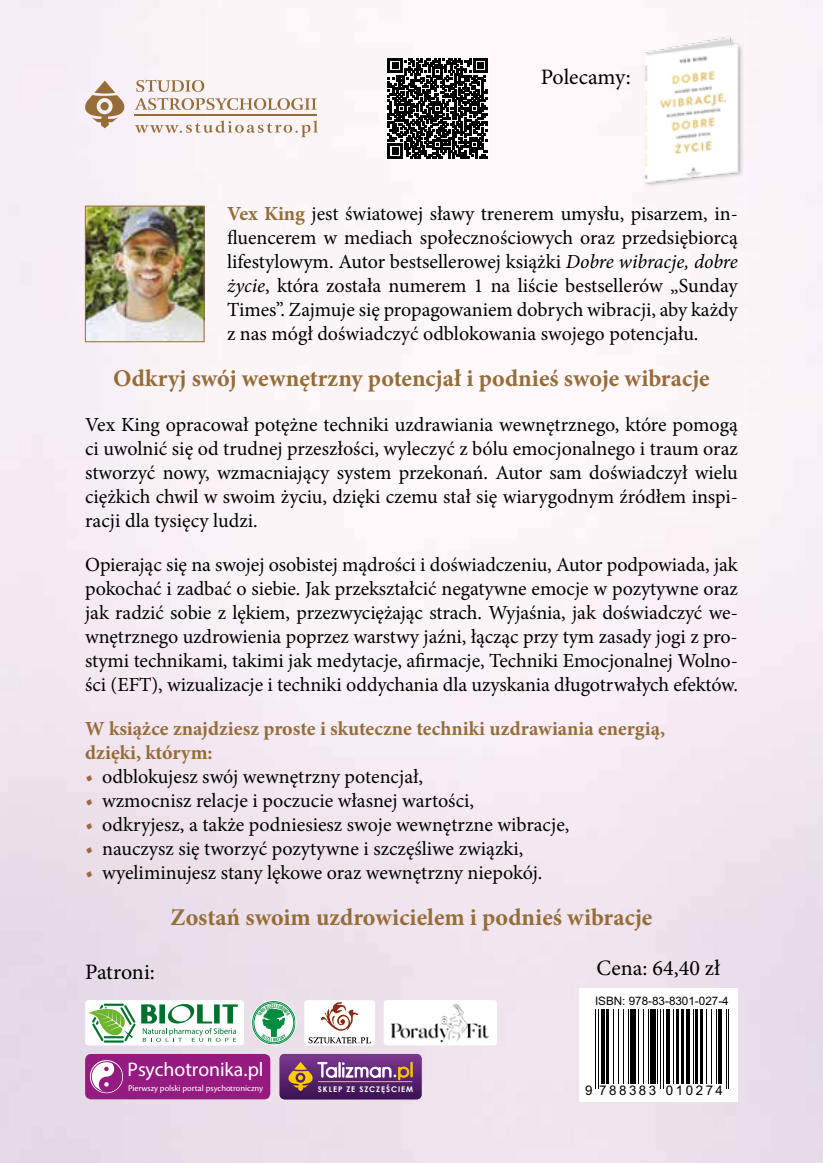
<style>
.page{position:relative;width:823px;height:1163px;background:#fff}
.page>*{position:absolute;margin:0;border:0;box-sizing:border-box;transform-origin:0 0}
.t1{font:700 24px "Minion Pro";color:#966c38}
.t2{font:22px "Minion Pro";color:#000}
.t3{font:20px/24px "Minion Pro";color:#000;text-align:justify}
.t4{font:700 20px/24px "Minion Pro";color:#966c38}
.t5{font:19.8px "Myriad Pro";color:#fff}
.t6{font:13.4px "Arial";letter-spacing:.19em;color:#000}
.t7{font:11.6px "Arial";color:#000}
.t8{font:9.2px "Cronos Pro";color:#fff}
.t9{font:700 7.8px "Century Gothic";letter-spacing:.12em;color:#fff}
.s1{font-weight:700;color:#966c38}
.s2{font-style:italic}
.s3{font-family:"Brioso Pro";font-size:24px;color:#966c38}
</style>
<div class="page">
<img style="left:0;top:0;width:822px;height:1162px">
<svg style="left:386px;top:57px;width:102px;height:102px"></svg>
<svg style="left:387px;top:59px;width:100px;height:99px"></svg>
<hr style="left:134px;top:114px;width:183px;height:1px;background:#966c38">
<svg style="left:136px;top:80px;width:68px;height:12px"></svg>
<svg style="left:134px;top:98px;width:182px;height:12px"></svg>
<svg style="left:135px;top:120px;width:182px;height:17px"></svg>
<svg style="left:85px;top:81px;width:39px;height:47px"></svg>
<div style="left:578px;top:988px;width:159px;height:113px;background:#fff"></div>
<hr style="left:594px;top:1008px;width:1px;height:80px;background:#000">
<hr style="left:597px;top:1008px;width:1px;height:80px;background:#000">
<svg style="left:601px;top:1009px;width:3px;height:74px"></svg>
<hr style="left:606px;top:1008px;width:2px;height:75px;background:#000">
<hr style="left:613px;top:1008px;width:1px;height:75px;background:#000">
<hr style="left:617px;top:1008px;width:1px;height:75px;background:#000">
<hr style="left:623px;top:1008px;width:1px;height:75px;background:#000">
<hr style="left:627px;top:1008px;width:1px;height:75px;background:#000">
<div style="left:630px;top:1008px;width:5px;height:75px;background:#000"></div>
<hr style="left:637px;top:1008px;width:1px;height:75px;background:#000">
<hr style="left:643px;top:1008px;width:1px;height:75px;background:#000">
<hr style="left:647px;top:1008px;width:1px;height:75px;background:#000">
<div style="left:650px;top:1008px;width:5px;height:75px;background:#000"></div>
<hr style="left:657px;top:1008px;width:1px;height:75px;background:#000">
<hr style="left:660px;top:1008px;width:1px;height:80px;background:#000">
<hr style="left:662px;top:1008px;width:1px;height:80px;background:#000">
<svg style="left:666px;top:1009px;width:3px;height:74px"></svg>
<hr style="left:672px;top:1008px;width:1px;height:75px;background:#000">
<hr style="left:675px;top:1008px;width:3px;height:75px;background:#000">
<hr style="left:681px;top:1008px;width:2px;height:75px;background:#000">
<svg style="left:686px;top:1009px;width:3px;height:74px"></svg>
<hr style="left:692px;top:1008px;width:1px;height:75px;background:#000">
<hr style="left:695px;top:1008px;width:2px;height:75px;background:#000">
<hr style="left:699px;top:1008px;width:3px;height:75px;background:#000">
<hr style="left:705px;top:1008px;width:1px;height:75px;background:#000">
<hr style="left:711px;top:1008px;width:1px;height:75px;background:#000">
<hr style="left:715px;top:1008px;width:1px;height:75px;background:#000">
<hr style="left:718px;top:1008px;width:3px;height:75px;background:#000">
<hr style="left:725px;top:1008px;width:1px;height:80px;background:#000">
<hr style="left:728px;top:1008px;width:1px;height:80px;background:#000">
<svg style="left:279px;top:1053px;width:142px;height:46px;background:#764575"></svg>
<div style="left:85px;top:1053px;width:185px;height:46px;background:#951b81;border-radius:6px"></div>
<svg style="left:90px;top:1060px;width:33px;height:32px"></svg>
<img style="left:87px;top:208px;width:115px;height:132px">
<div style="left:85px;top:206px;width:119px;height:136px;border:1px solid #966c38"></div>
<div style="left:85px;top:999px;width:159px;height:46px;background:#fff;border-radius:3px"></div>
<svg style="left:141px;top:1004px;width:97px;height:37px"></svg>
<svg style="left:88px;top:1003px;width:47px;height:39px"></svg>
<div style="left:304px;top:999px;width:71px;height:46px;background:#fff;border-radius:3px"></div>
<svg style="left:321px;top:1002px;width:37px;height:28px"></svg>
<svg style="left:308px;top:1037px;width:63px;height:6px"></svg>
<div style="left:383px;top:999px;width:114px;height:46px;background:#fff;border-radius:3px"></div>
<img style="left:391px;top:1004px;width:98px;height:39px">
<img style="left:617px;top:12px;width:144px;height:192px">
<svg style="left:252px;top:1000px;width:43px;height:44px"></svg>
<p class="t2" style="left:540px;top:62px;width:91px">Polecamy:</p>
<p class="t3" style="left:227px;top:202px;width:512px"><span class="s1">Vex King</span> jest światowej sławy trenerem umysłu, pisarzem, in&shy;fluencerem w mediach społecznościowych oraz przedsiębiorcą lifestylowym. Autor bestsellerowej książki <span class="s2">Dobre wibracje, dobre życie</span>, która została numerem 1 na liście bestsellerów „Sunday Times”. Zajmuje się propagowaniem dobrych wibracji, aby każdy z nas mógł doświadczyć odblokowania swojego potencjału.</p>
<p class="t1" style="left:113px;top:362px;width:597px">Odkryj swój wewnętrzny potencjał i podnieś swoje wibracje</p>
<p class="t3" style="left:85px;top:412px;width:654px">Vex King opracował potężne techniki uzdrawiania wewnętrznego, które pomogą ci uwolnić się od trudnej przeszłości, wyleczyć z bólu emocjonalnego i traum oraz stworzyć nowy, wzmacniający system przekonań. Autor sam doświadczył wielu ciężkich chwil w swoim życiu, dzięki czemu stał się wiarygodnym źródłem inspi&shy;racji dla tysięcy ludzi.</p>
<p class="t3" style="left:85px;top:552px;width:654px">Opierając się na swojej osobistej mądrości i doświadczeniu, Autor podpowiada, jak pokochać i zadbać o siebie. Jak przekształcić negatywne emocje w pozytywne oraz jak radzić sobie z lękiem, przezwyciężając strach. Wyjaśnia, jak doświadczyć we&shy;wnętrznego uzdrowienia poprzez warstwy jaźni, łącząc przy tym zasady jogi z pro&shy;stymi technikami, takimi jak medytacje, afirmacje, Techniki Emocjonalnej Wolno&shy;ści (EFT), wizualizacje i techniki oddychania dla uzyskania długotrwałych efektów.</p>
<p class="t4" style="left:85px;top:716px;width:581px">W książce znajdziesz proste i skuteczne techniki uzdrawiania energią, dzięki, którym:</p>
<p class="t3" style="left:85px;top:764px;width:339px"><span class="s3">•</span> odblokujesz swój wewnętrzny potencjał,</p>
<p class="t3" style="left:85px;top:788px;width:390px"><span class="s3">•</span> wzmocnisz relacje i poczucie własnej wartości,</p>
<p class="t3" style="left:85px;top:812px;width:485px"><span class="s3">•</span> odkryjesz, a także podniesiesz swoje wewnętrzne wibracje,</p>
<p class="t3" style="left:85px;top:836px;width:439px"><span class="s3">•</span> nauczysz się tworzyć pozytywne i szczęśliwe związki,</p>
<p class="t3" style="left:85px;top:860px;width:458px"><span class="s3">•</span> wyeliminujesz stany lękowe oraz wewnętrzny niepokój.</p>
<p class="t1" style="left:170px;top:900px;width:483px">Zostań swoim uzdrowicielem i podnieś wibracje</p>
<p class="t2" style="left:85px;top:957px;width:71px">Patroni:</p>
<p class="t5" style="left:127px;top:1056px;width:137px">Psychotronika.pl</p>
<p class="t8" style="left:128px;top:1082px;width:136px">Pierwszy polski portal psychotroniczny</p>
<p class="t9" style="left:318px;top:1082px;width:97px">SKLEP ZE SZCZĘŚCIEM</p>
<p class="t2" style="left:596px;top:952px;width:125px">Cena: 64,40 zł</p>
<p class="t7" style="left:594px;top:992px;width:135px">ISBN: 978-83-8301-027-4</p>
<p class="t6" style="left:584px;top:1081px;width:139px">9 788383 010274</p>
</div>
